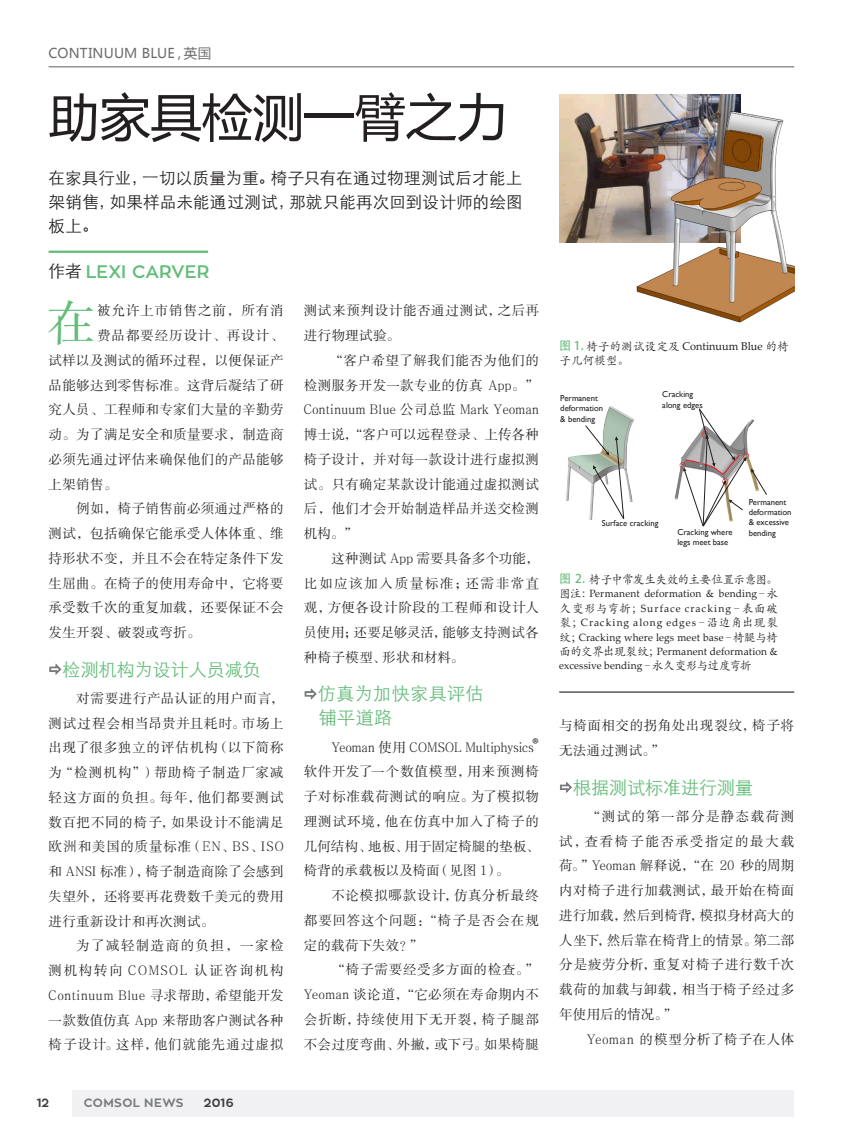
<style>
.page{position:relative;width:851px;height:1134px;background:#fff}
.page>*{position:absolute;margin:0;border:0;box-sizing:border-box;transform-origin:0 0}
.t1{font:51px "Microsoft Ya Hei";color:#231f20}
.Body{font:48.75px "FZSSJW GB1 0";color:#64bc79}
.Body-2{font:18px "ST Xihei";color:#64bc79}
.t2{font:600 18px "Zona Pro";color:#64bc79}
.Body-3{font:18px "ST Xihei";letter-spacing:.025em;color:#64bc79}
.t3{font:16.5px/24px "ST Xihei";letter-spacing:.015em;color:#231f20;text-align:justify}
.Body-4{font:13.5px/24.8px "FZSSJW GB1 0";letter-spacing:.025em;color:#231f20;text-align:justify}
.Body-5{font:13.5px "FZSSJW GB1 0";letter-spacing:.065em;color:#231f20}
.t4{font:13.5px "Microsoft Ya Hei";letter-spacing:.015em;color:#6c6d70}
.t5{font:12px "ST Kaiti";letter-spacing:-.04em;color:#231f20}
.t6{font:700 12px "Zona Pro";letter-spacing:.035em;color:#787a7d}
.t7{font:700 12px "Zona Pro";letter-spacing:.025em;color:#3e3e3f}
.t8{font:11.25px "Palatino Linotype";color:#231f20}
.t9{font:10.5px/14.4px "Palatino Linotype";letter-spacing:.015em;color:#231f20;text-align:justify}
.t10{font:8.55px/10.4px "Gill Sans";color:#231f20}
.s1{font-family:"ST Xihei";font-weight:400;font-size:16.5px;color:#231f20}
.s2{font-family:"Minion Pro";font-size:21px}
.s3{font-family:"Adobe Heiti Std";font-size:12px;color:#64bc79}
.s4{font-family:"ST Kaiti";font-size:12px}
.s5{font-family:"Adobe Heiti Std";color:#64bc79}
</style>
<div class="page">
<div style="left:73px;top:1090px;width:721px;height:27px;background:#ececee"></div>
<hr style="left:49px;top:66px;width:745px;height:2px;background:#939598">
<hr style="left:559px;top:692px;width:235px;height:1px;background:#231f20">
<hr style="left:49px;top:251px;width:159px;height:2px;background:#64bc79">
<img style="left:559px;top:94px;width:181px;height:148px">
<img style="left:631px;top:108px;width:163px;height:215px">
<img style="left:566px;top:406px;width:117px;height:113px">
<svg style="left:683px;top:408px;width:84px;height:119px"></svg>
<svg style="left:584px;top:425px;width:40px;height:95px"></svg>
<svg style="left:49px;top:663px;width:13px;height:12px"></svg>
<svg style="left:304px;top:688px;width:13px;height:12px"></svg>
<svg style="left:560px;top:781px;width:12px;height:12px"></svg>
<p class="t4" style="left:49px;top:44px;width:164px">CONTINUUM BLUE，英国</p>
<p class="t1" style="left:49px;top:82px;width:460px">助家具检测一臂之力</p>
<p class="t3" style="left:49px;top:165px;width:475px">在家具行业，一切以质量为重。椅子只有在通过物理测试后才能上架销售，如果样品未能通过测试，那就只能再次回到设计师的绘图板上。</p>
<p class="t2" style="left:49px;top:260px;width:162px"><span class="s1">作者</span> LEXI CARVER</p>
<p class="Body" style="left:47px;top:298px;width:50px">在</p>
<p class="Body-5" style="left:97px;top:304px;width:188px">被允许上市销售之前，所有消</p>
<p class="Body-5" style="left:97px;top:329px;width:188px">费品都要经历设计、再设计、</p>
<p class="Body-4" style="left:49px;top:348px;width:236px">试样以及测试的循环过程，以便保证产</p>
<p class="Body-4" style="left:49px;top:373px;width:236px">品能够达到零售标准。这背后凝结了研</p>
<p class="Body-4" style="left:49px;top:398px;width:236px">究人员、工程师和专家们大量的辛勤劳</p>
<p class="Body-4" style="left:49px;top:422px;width:236px">动。为了满足安全和质量要求，制造商</p>
<p class="Body-4" style="left:49px;top:447px;width:236px">必须先通过评估来确保他们的产品能够</p>
<p class="Body-4" style="left:49px;top:472px;width:70px">上架销售。</p>
<p class="Body-4" style="left:49px;top:497px;width:236px;text-indent:28px">例如，椅子销售前必须通过严格的测试，包括确保它能承受人体体重、维持形状不变，并且不会在特定条件下发生屈曲。在椅子的使用寿命中，它将要承受数千次的重复加载，还要保证不会发生开裂、破裂或弯折。</p>
<p class="Body-2" style="left:63px;top:655px;width:200px">检测机构为设计人员减负</p>
<p class="Body-4" style="left:49px;top:686px;width:236px;text-indent:28px">对需要进行产品认证的用户而言，测试过程会相当昂贵并且耗时。市场上出现了很多独立的评估机构（以下简称为“检测机构”）帮助椅子制造厂家减轻这方面的负担。每年，他们都要测试数百把不同的椅子，如果设计不能满足欧洲和美国的质量标准（EN、BS、ISO和 ANSI 标准），椅子制造商除了会感到失望外，还将要再花费数千美元的费用进行重新设计和再次测试。</p>
<p class="Body-4" style="left:49px;top:934px;width:236px;text-indent:28px">为了减轻制造商的负担，一家检测机构转向 COMSOL 认证咨询机构Continuum Blue 寻求帮助，希望能开发一款数值仿真 App 来帮助客户测试各种椅子设计。这样，他们就能先通过虚拟</p>
<p class="t7" style="left:37px;top:1095px;width:14px">12</p>
<p class="t6" style="left:84px;top:1095px;width:101px">COMSOL NEWS</p>
<p class="t7" style="left:204px;top:1095px;width:32px">2016</p>
<p class="Body-4" style="left:304px;top:299px;width:236px">测试来预判设计能否通过测试，之后再进行物理试验。</p>
<p class="Body-4" style="left:304px;top:348px;width:236px;text-indent:26px">“客户希望了解我们能否为他们的检测服务开发一款专业的仿真 App。” Continuum Blue 公司总监 Mark Yeoman博士说，“客户可以远程登录、上传各种椅子设计，并对每一款设计进行虚拟测试。只有确定某款设计能通过虚拟测试后，他们才会开始制造样品并送交检测机构。”</p>
<p class="Body-4" style="left:304px;top:546px;width:236px;text-indent:28px">这种测试 App 需要具备多个功能，比如应该加入质量标准；还需非常直观，方便各设计阶段的工程师和设计人员使用；还要足够灵活，能够支持测试各种椅子模型、形状和材料。</p>
<p class="Body-3" style="left:318px;top:680px;width:167px">仿真为加快家具评估</p>
<p class="Body-2" style="left:319px;top:704px;width:75px">铺平道路</p>
<p class="Body-4" style="left:304px;top:735px;width:236px;text-indent:28px">Yeoman 使用 COMSOL Multiphysics<span class="s2">®</span>软件开发了一个数值模型，用来预测椅子对标准载荷测试的响应。为了模拟物理测试环境，他在仿真中加入了椅子的几何结构、地板、用于固定椅腿的垫板、椅背的承载板以及椅面（见图 1）。</p>
<p class="Body-4" style="left:304px;top:884px;width:236px;text-indent:28px">不论模拟哪款设计，仿真分析最终都要回答这个问题：“椅子是否会在规定的载荷下失效？”</p>
<p class="Body-4" style="left:304px;top:958px;width:236px;text-indent:28px">“椅子需要经受多方面的检查。” Yeoman 谈论道，“它必须在寿命期内不会折断，持续使用下无开裂，椅子腿部不会过度弯曲、外撇，或下弓。如果椅腿</p>
<p class="t8" style="left:559px;top:338px;width:231px"><span class="s3">图 1.</span> <span class="s4">椅子的测试设定及</span> Continuum Blue <span class="s4">的椅</span></p>
<p class="t5" style="left:559px;top:353px;width:71px">子几何模型。</p>
<p class="t10" style="left:560px;top:393px;width:44px">Permanent deformation &amp; bending</p>
<p class="t10" style="left:662px;top:389px;width:42px">Cracking along edges</p>
<p class="t10" style="left:602px;top:518px;width:58px">Surface cracking</p>
<p class="t10" style="left:677px;top:527px;width:57px">Cracking where legs meet base</p>
<p class="t10" style="left:748px;top:497px;width:44px">Permanent deformation &amp; excessive bending</p>
<p class="t5" style="left:559px;top:571px;width:220px"><span class="s5">图 2.</span> 椅子中常发生失效的主要位置示意图。</p>
<p class="t9" style="left:559px;top:586px;width:220px"><span class="s4">图注：</span>Permanent deformation &amp; bending<span class="s4">–永久变形与弯折；</span>Surface cracking<span class="s4">–表面破裂；</span>Cracking along edges<span class="s4">–沿边角出现裂纹；</span>Cracking where legs meet base<span class="s4">–椅腿与椅面的交界出现裂纹；</span>Permanent deformation &amp; excessive bending<span class="s4">–永久变形与过度弯折</span></p>
<p class="Body-4" style="left:559px;top:714px;width:236px">与椅面相交的拐角处出现裂纹，椅子将无法通过测试。”</p>
<p class="Body-2" style="left:573px;top:773px;width:181px">根据测试标准进行测量</p>
<p class="Body-4" style="left:559px;top:804px;width:236px;text-indent:28px">“测试的第一部分是静态载荷测试，查看椅子能否承受指定的最大载荷。”Yeoman 解释说，“在 20 秒的周期内对椅子进行加载测试，最开始在椅面进行加载，然后到椅背，模拟身材高大的人坐下，然后靠在椅背上的情景。第二部分是疲劳分析，重复对椅子进行数千次载荷的加载与卸载，相当于椅子经过多年使用后的情况。”</p>
<p class="Body-5" style="left:587px;top:1032px;width:209px">Yeoman 的模型分析了椅子在人体</p>
</div>
